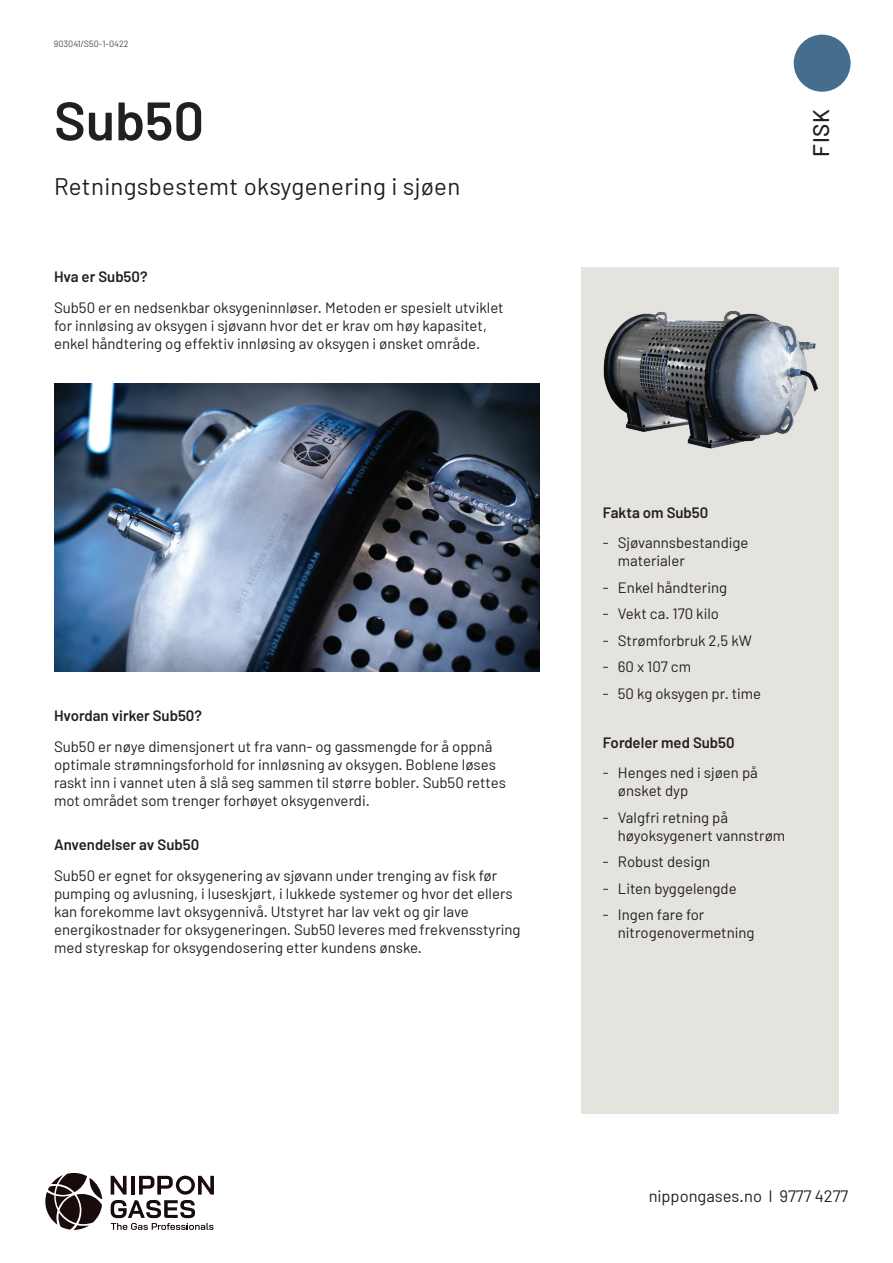
<style>
.page{position:relative;width:893px;height:1263px;background:#fff}
.page>*{position:absolute;margin:0;border:0;box-sizing:border-box;transform-origin:0 0}
.t1{font:600 54px "Barlow";color:#231f20}
.t2{font:24px "Barlow";letter-spacing:.015em;color:#231f20}
.t3{font:500 22.5px "Barlow";color:#231f20}
.t4{font:16.5px "Barlow";color:#231f20}
.t5{font:15px/18px "Barlow";color:#231f20}
.t6{font:600 15px "Barlow";color:#231f20}
.t7{font:9px "Barlow";color:#464b54}
</style>
<div class="page">
<div style="left:582px;top:267px;width:257px;height:847px;background:#e4e3de"></div>
<img style="left:603px;top:311px;width:215px;height:138px">
<img style="left:54px;top:383px;width:485px;height:289px">
<svg style="left:45px;top:1173px;width:169px;height:57px"></svg>
<div style="left:794px;top:35px;width:57px;height:57px;background:#456e8e;border-radius:50%"></div>
<p class="t7" style="left:54px;top:38px;width:76px">903041/S50-1-0422</p>
<h1 class="t1" style="left:54px;top:87px;width:152px">Sub50</h1>
<h2 class="t2" style="left:54px;top:171px;width:408px">Retningsbestemt oksygenering i sjøen</h2>
<p class="t6" style="left:54px;top:267px;width:95px">Hva er Sub50?</p>
<p class="t5" style="left:54px;top:298px;width:451px">Sub50 er en nedsenkbar oksygeninnløser. Metoden er spesielt utviklet for innløsing av oksygen i sjøvann hvor det er krav om høy kapasitet, enkel håndtering og effektiv innløsing av oksygen i ønsket område.</p>
<p class="t6" style="left:54px;top:706px;width:149px">Hvordan virker Sub50?</p>
<p class="t5" style="left:54px;top:737px;width:454px">Sub50 er nøye dimensjonert ut fra vann- og gassmengde for å oppnå optimale strømningsforhold for innløsning av oksygen. Boblene løses raskt inn i vannet uten å slå seg sammen til større bobler. Sub50 rettes mot området som trenger forhøyet oksygenverdi.</p>
<p class="t6" style="left:54px;top:835px;width:147px">Anvendelser av Sub50</p>
<p class="t5" style="left:54px;top:866px;width:468px">Sub50 er egnet for oksygenering av sjøvann under trenging av fisk før pumping og avlusning, i luseskjørt, i lukkede systemer og hvor det ellers kan forekomme lavt oksygennivå. Utstyret har lav vekt og gir lave energikostnader for oksygeneringen. Sub50 leveres med frekvensstyring med styreskap for oksygendosering etter kundens ønske.</p>
<h3 class="t3" style="left:807px;top:157px;width:49px;rotate:-90deg">FISK</h3>
<p class="t6" style="left:603px;top:503px;width:107px">Fakta om Sub50</p>
<p class="t5" style="left:618px;top:533px;width:132px;text-indent:-15px">- Sjøvannsbestandige materialer</p>
<p class="t5" style="left:603px;top:578px;width:126px">- Enkel håndtering</p>
<p class="t5" style="left:603px;top:604px;width:118px">- Vekt ca. 170 kilo</p>
<p class="t5" style="left:603px;top:631px;width:150px">- Strømforbruk 2,5 kW</p>
<p class="t5" style="left:603px;top:657px;width:90px">- 60 x 107 cm</p>
<p class="t5" style="left:603px;top:684px;width:160px">- 50 kg oksygen pr. time</p>
<p class="t6" style="left:603px;top:733px;width:133px">Fordeler med Sub50</p>
<p class="t5" style="left:618px;top:763px;width:142px;text-indent:-15px">- Henges ned i sjøen på ønsket dyp</p>
<p class="t5" style="left:618px;top:808px;width:169px;text-indent:-15px">- Valgfri retning på høyoksygenert vannstrøm</p>
<p class="t5" style="left:603px;top:852px;width:109px">- Robust design</p>
<p class="t5" style="left:603px;top:879px;width:135px">- Liten byggelengde</p>
<p class="t5" style="left:618px;top:905px;width:138px;text-indent:-15px">- Ingen fare for nitrogenovermetning</p>
<p class="t4" style="left:649px;top:1186px;width:201px">nippongases.no I 9777 4277</p>
</div>
